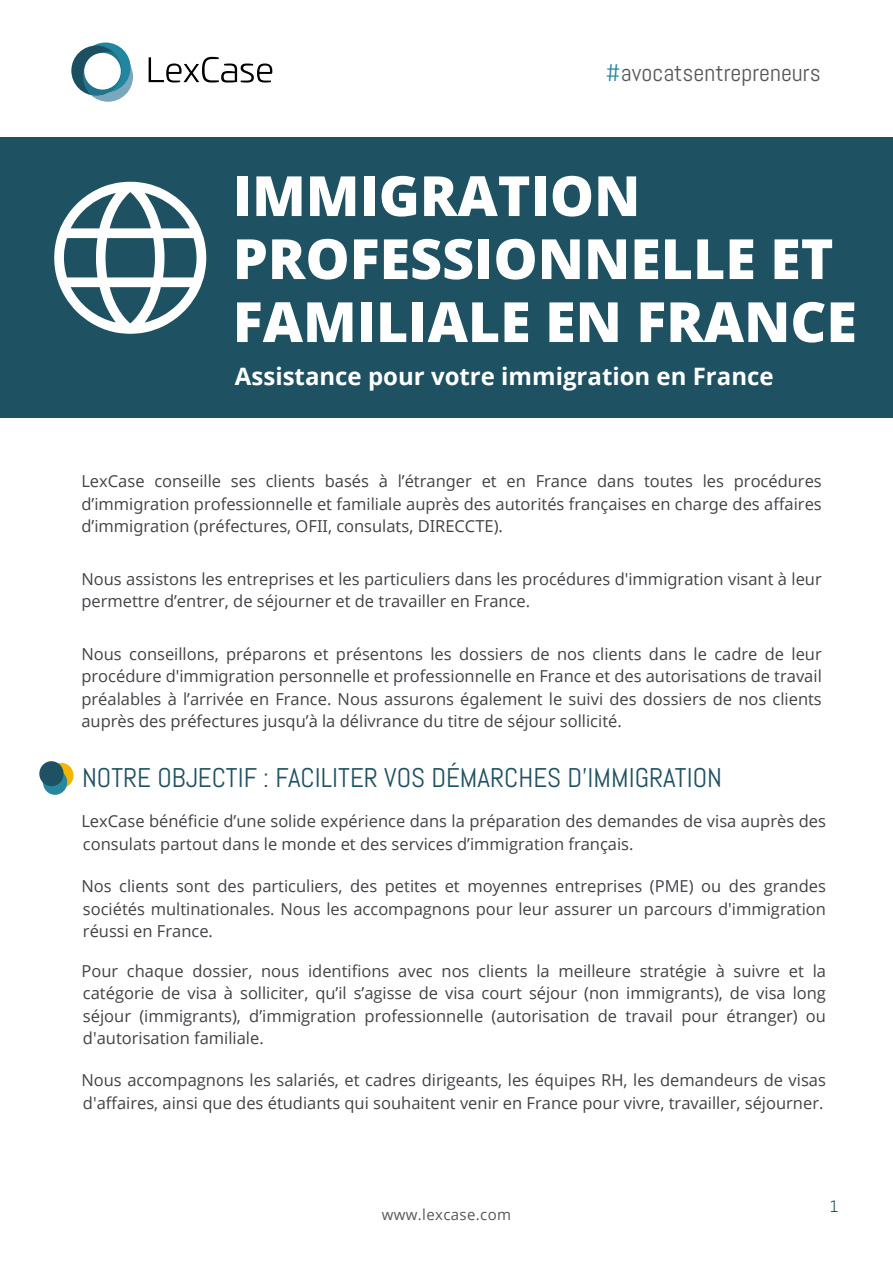
<style>
.page{position:relative;width:893px;height:1263px;background:#fff}
.page>*{position:absolute;margin:0;border:0;box-sizing:border-box;transform-origin:0 0}
.t1{font:800 55.5px/63px "Open Sans";color:#fff}
.t2{font:27px "Abel";color:#1e5161}
.t3{font:700 24px "Open Sans";color:#fff}
.t4{font:24px "Abel";color:#575659}
.t5{font:16.5px/22.5px "Open Sans";color:#404246;text-align:justify}
.t6{font:16.5px "Abel";color:#1e5161}
.t7{font:15px "Open Sans";letter-spacing:.025em;color:#575659}
.s1{color:#27879f}
</style>
<div class="page">
<svg style="left:149px;top:57px;width:123px;height:26px"></svg>
<svg style="left:81px;top:43px;width:50px;height:50px"></svg>
<div style="left:71px;top:46px;width:50px;height:50px;background:#1b5062;border-radius:50%"></div>
<svg style="left:83px;top:52px;width:50px;height:50px"></svg>
<div style="left:84px;top:53px;width:37px;height:37px;background:#fff;border-radius:50%"></div>
<div style="left:49px;top:763px;width:24px;height:25px;background:#f2b500;border-radius:50%"></div>
<div style="left:43px;top:770px;width:24px;height:25px;background:#27879f;border-radius:50%"></div>
<div style="left:39px;top:761px;width:25px;height:25px;background:#1e5161;border-radius:50%"></div>
<div style="left:0;top:137px;width:893px;height:280px;background:#1e5161"></div>
<svg style="left:54px;top:182px;width:152px;height:152px"></svg>
<h3 class="t4" style="left:606px;top:57px;width:217px"><span class="s1">#</span>avocatsentrepreneurs</h3>
<h1 class="t1" style="left:233px;top:161px;width:626px">IMMIGRATION<br>PROFESSIONNELLE ET<br>FAMILIALE EN FRANCE</h1>
<h3 class="t3" style="left:235px;top:360px;width:540px">Assistance pour votre immigration en France</h3>
<p class="t5" style="left:81px;top:470px;width:742px">LexCase conseille ses clients basés à l’étranger et en France dans toutes les procédures d’immigration professionnelle et familiale auprès des autorités françaises en charge des affaires d’immigration (préfectures, OFII, consulats, DIRECCTE).</p>
<p class="t5" style="left:81px;top:567px;width:742px">Nous assistons les entreprises et les particuliers dans les procédures d'immigration visant à leur permettre d’entrer, de séjourner et de travailler en France.</p>
<p class="t5" style="left:81px;top:642px;width:742px">Nous conseillons, préparons et présentons les dossiers de nos clients dans le cadre de leur procédure d'immigration personnelle et professionnelle en France et des autorisations de travail préalables à l’arrivée en France. Nous assurons également le suivi des dossiers de nos clients auprès des préfectures jusqu’à la délivrance du titre de séjour sollicité.</p>
<h2 class="t2" style="left:82px;top:761px;width:642px">NOTRE OBJECTIF : FACILITER VOS DÉMARCHES D'IMMIGRATION</h2>
<p class="t5" style="left:81px;top:810px;width:746px">LexCase bénéficie d’une solide expérience dans la préparation des demandes de visa auprès des consulats partout dans le monde et des services d’immigration français.</p>
<p class="t5" style="left:81px;top:875px;width:746px">Nos clients sont des particuliers, des petites et moyennes entreprises (PME) ou des grandes sociétés multinationales. Nous les accompagnons pour leur assurer un parcours d'immigration réussi en France.</p>
<p class="t5" style="left:81px;top:959px;width:746px">Pour chaque dossier, nous identifions avec nos clients la meilleure stratégie à suivre et la catégorie de visa à solliciter, qu’il s’agisse de visa court séjour (non immigrants), de visa long séjour (immigrants), d’immigration professionnelle (autorisation de travail pour étranger) ou d'autorisation familiale.</p>
<p class="t5" style="left:81px;top:1069px;width:746px">Nous accompagnons les salariés, et cadres dirigeants, les équipes RH, les demandeurs de visas d'affaires, ainsi que des étudiants qui souhaitent venir en France pour vivre, travailler, séjourner.</p>
<p class="t7" style="left:382px;top:1205px;width:131px">www.lexcase.com</p>
<p class="t6" style="left:830px;top:1196px;width:10px">1</p>
</div>
